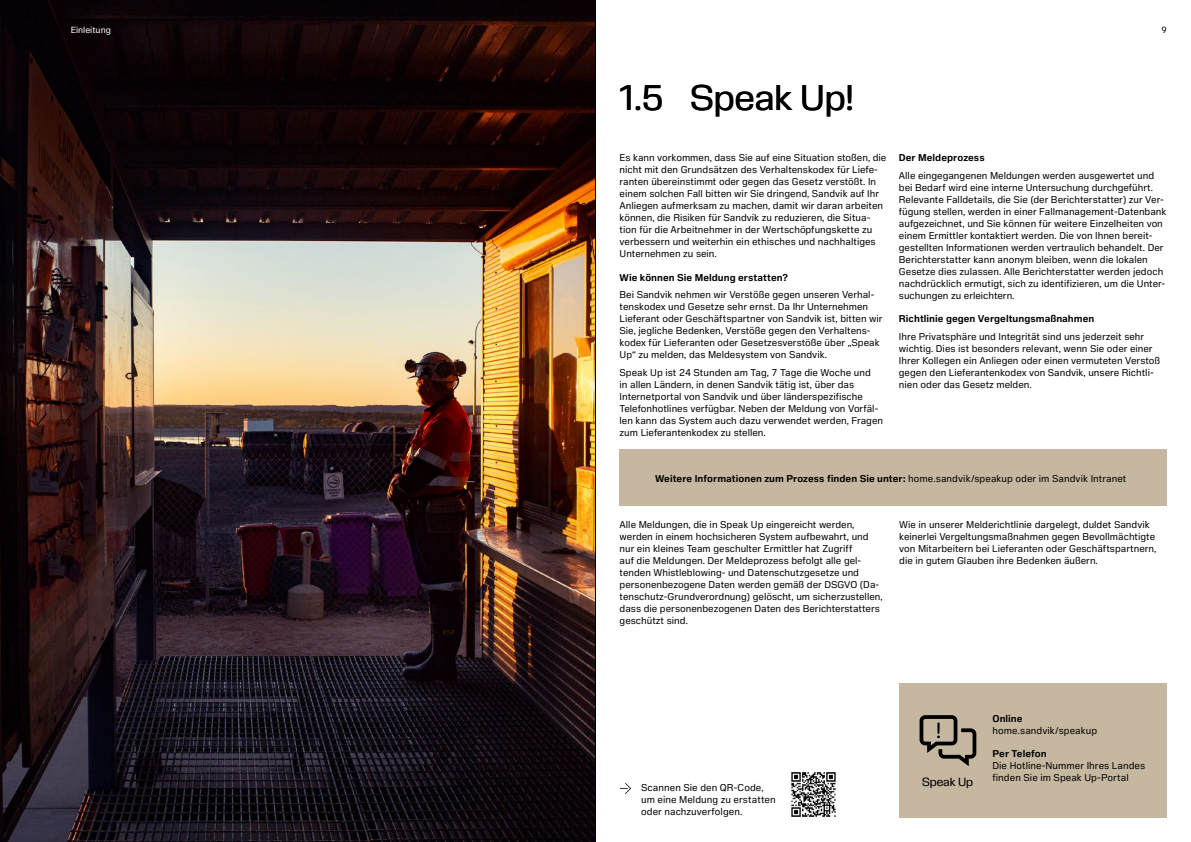
<style>
.page{position:relative;width:1191px;height:842px;background:#fff}
.page>*{position:absolute;margin:0;border:0;box-sizing:border-box;transform-origin:0 0}
.t1{font:36px "Sandvik Sans Headline";letter-spacing:.005em;color:#000}
.t2{font:12px "Sandvik Sans Headline";letter-spacing:-.005em;color:#000}
.t3{font:10px/12px "Sandvik Sans Text";color:#000}
.t4{font:700 10px "Sandvik Sans Text";letter-spacing:.005em;color:#000}
.t5{font:9px "Sandvik Sans Text";color:#fff}
.t6{font:9px "Sandvik Sans Text";color:#000}
.s1{font-weight:400}
</style>
<div class="page">
<img style="left:0;top:0;width:595px;height:842px">
<hr style="left:595px;top:13px;width:1px;height:829px;background:#000">
<div style="left:899px;top:684px;width:267px;height:134px;background:#c6b8a0"></div>
<svg style="left:919px;top:715px;width:57px;height:51px"></svg>
<div style="left:619px;top:449px;width:547px;height:57px;background:#c6b8a0"></div>
<img style="left:791px;top:772px;width:45px;height:45px">
<svg style="left:620px;top:783px;width:11px;height:11px"></svg>
<p class="t5" style="left:71px;top:24px;width:42px">Einleitung</p>
<p class="t6" style="left:1161px;top:24px;width:7px">9</p>
<h1 class="t1" style="left:619px;top:77px;width:236px">1.5 Speak Up!</h1>
<p class="t3" style="left:619px;top:151px;width:268px">Es kann vorkommen, dass Sie auf eine Situation stoßen, die nicht mit den Grundsätzen des Verhaltenskodex für Liefe&shy;ranten übereinstimmt oder gegen das Gesetz verstößt. In einem solchen Fall bitten wir Sie dringend, Sandvik auf Ihr Anliegen aufmerksam zu machen, damit wir daran arbeiten können, die Risiken für Sandvik zu reduzieren, die Situa&shy;tion für die Arbeitnehmer in der Wertschöpfungskette zu verbessern und weiterhin ein ethisches und nachhaltiges Unternehmen zu sein.</p>
<p class="t4" style="left:619px;top:271px;width:170px">Wie können Sie Meldung erstatten?</p>
<p class="t3" style="left:619px;top:288px;width:264px">Bei Sandvik nehmen wir Verstöße gegen unseren Verhal&shy;tenskodex und Gesetze sehr ernst. Da Ihr Unternehmen Lieferant oder Geschäftspartner von Sandvik ist, bitten wir Sie, jegliche Bedenken, Verstöße gegen den Verhaltens&shy;kodex für Lieferanten oder Gesetzesverstöße über „Speak Up“ zu melden, das Meldesystem von Sandvik.</p>
<p class="t3" style="left:619px;top:366px;width:265px">Speak Up ist 24 Stunden am Tag, 7 Tage die Woche und<br>in allen Ländern, in denen Sandvik tätig ist, über das Internetportal von Sandvik und über länderspezifische Telefonhotlines verfügbar. Neben der Meldung von Vorfäl&shy;len kann das System auch dazu verwendet werden, Fragen zum Lieferantenkodex zu stellen.</p>
<p class="t4" style="left:899px;top:151px;width:87px">Der Meldeprozess</p>
<p class="t3" style="left:899px;top:169px;width:269px">Alle eingegangenen Meldungen werden ausgewertet und bei Bedarf wird eine interne Untersuchung durchgeführt.<br>Relevante Falldetails, die Sie (der Berichterstatter) zur Ver&shy;fügung stellen, werden in einer Fallmanagement-Datenbank aufgezeichnet, und Sie können für weitere Einzelheiten von einem Ermittler kontaktiert werden. Die von Ihnen bereit&shy;gestellten Informationen werden vertraulich behandelt. Der Berichterstatter kann anonym bleiben, wenn die lokalen Gesetze dies zulassen. Alle Berichterstatter werden jedoch nachdrücklich ermutigt, sich zu identifizieren, um die Unter&shy;suchungen zu erleichtern.</p>
<p class="t4" style="left:899px;top:312px;width:197px">Richtlinie gegen Vergeltungsmaßnahmen</p>
<p class="t3" style="left:899px;top:330px;width:263px">Ihre Privatsphäre und Integrität sind uns jederzeit sehr wichtig. Dies ist besonders relevant, wenn Sie oder einer Ihrer Kollegen ein Anliegen oder einen vermuteten Verstoß gegen den Lieferantenkodex von Sandvik, unsere Richtli&shy;nien oder das Gesetz melden.</p>
<p class="t4" style="left:655px;top:472px;width:473px">Weitere Informationen zum Prozess finden Sie unter: <span class="s1">home.sandvik/speakup oder im Sandvik Intranet</span></p>
<p class="t3" style="left:619px;top:518px;width:265px">Alle Meldungen, die in Speak Up eingereicht werden, werden in einem hochsicheren System aufbewahrt, und nur ein kleines Team geschulter Ermittler hat Zugriff<br>auf die Meldungen. Der Meldeprozess befolgt alle gel&shy;tenden Whistleblowing- und Datenschutzgesetze und personenbezogene Daten werden gemäß der DSGVO (Da&shy;tenschutz-Grundverordnung) gelöscht, um sicherzustellen, dass die personenbezogenen Daten des Berichterstatters geschützt sind.</p>
<p class="t3" style="left:899px;top:518px;width:259px">Wie in unserer Melderichtlinie dargelegt, duldet Sandvik keinerlei Vergeltungsmaßnahmen gegen Bevollmächtigte von Mitarbeitern bei Lieferanten oder Geschäftspartnern, die in gutem Glauben ihre Bedenken äußern.</p>
<p class="t3" style="left:641px;top:781px;width:136px">Scannen Sie den QR-Code, um eine Meldung zu erstatten oder nachzuverfolgen.</p>
<p class="t2" style="left:922px;top:775px;width:53px">Speak Up</p>
<p class="t4" style="left:992px;top:712px;width:32px">Online</p>
<p class="t3" style="left:992px;top:724px;width:106px">home.sandvik/speakup</p>
<p class="t4" style="left:992px;top:747px;width:56px">Per Telefon</p>
<p class="t3" style="left:992px;top:760px;width:154px">Die Hotline-Nummer Ihres Landes finden Sie im Speak Up-Portal</p>
</div>
